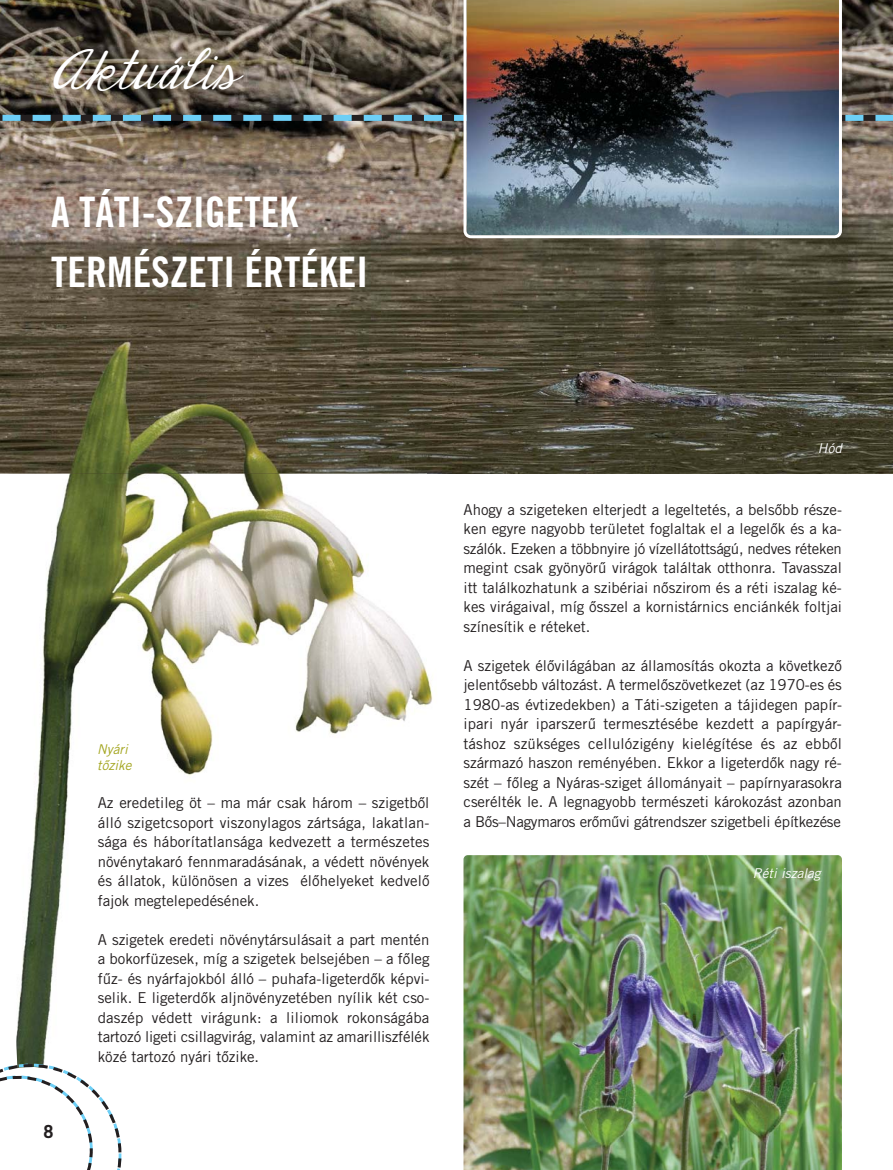
<style>
.page{position:relative;width:893px;height:1170px;background:#fff}
.page>*{position:absolute;margin:0;border:0;box-sizing:border-box;transform-origin:0 0}
.t1{font:italic 45px "Janda Elegant Handwriting";letter-spacing:.025em;color:#fff}
.t2{font:700 42px/60px "Trade Gothic M Con";color:#fff}
.t3{font:700 18px "Trade Gothic M";color:#231f20}
.t4{font:15px/19.5px "Trade Gothic M";color:#231f20;text-align:justify}
.t5{font:italic 13.5px "Trade Gothic M";color:#fff}
.t6{font:italic 13.5px/16.2px "Trade Gothic M";color:#a5a723}
</style>
<div class="page">
<img style="left:463px;top:855px;width:379px;height:314px">
<img style="left:0;top:0;width:893px;height:473px">
<svg style="left:0;top:115px;width:893px;height:6px"></svg>
<div style="left:3px;top:115px;width:18px;height:6px;background:#6dcff6"></div>
<img style="left:0;top:473px;width:437px;height:586px">
<img style="left:0;top:324px;width:427px;height:149px">
<img style="left:463px;top:0;width:379px;height:238px">
<svg style="left:0;top:1059px;width:122px;height:110px"></svg>
<h1 class="t1" style="left:51px;top:47px;width:187px">Aktuális</h1>
<h2 class="t2" style="left:51px;top:186px;width:319px">A TÁTI-SZIGETEK<br>TERMÉSZETI ÉRTÉKEI</h2>
<p class="t3" style="left:44px;top:1124px;width:12px">8</p>
<p class="t6" style="left:97px;top:742px;width:39px">Nyári tôzike</p>
<p class="t4" style="left:98px;top:794px;width:333px">Az eredetileg öt – ma már csak három – szigetből álló szigetcsoport viszonylagos zártsága, lakatlan&shy;sága és háborítatlansága kedvezett a természetes növénytakaró fennmaradásának, a védett növények és állatok, különösen a vizes élőhelyeket kedvelő fajok megtelepedésének.</p>
<p class="t4" style="left:98px;top:930px;width:333px">A szigetek eredeti növénytársulásait a part mentén a bokorfüzesek, míg a szigetek belsejében – a főleg fűz- és nyárfajokból álló – puhafa-ligeterdők képvi&shy;selik. E ligeterdők aljnövényzetében nyílik két cso&shy;daszép védett virágunk: a liliomok rokonságába tartozó ligeti csillagvirág, valamint az amarilliszfélék közé tartozó nyári tőzike.</p>
<p class="t5" style="left:818px;top:443px;width:28px">Hód</p>
<p class="t4" style="left:463px;top:501px;width:380px">Ahogy a szigeteken elterjedt a legeltetés, a belsőbb része&shy;ken egyre nagyobb területet foglaltak el a legelők és a ka&shy;szálók. Ezeken a többnyire jó vízellátottságú, nedves réteken megint csak gyönyörű virágok találtak otthonra. Tavasszal itt találkozhatunk a szibériai nőszirom és a réti iszalag ké&shy;kes virágaival, míg ősszel a kornistárnics enciánkék foltjai színesítik e réteket.</p>
<p class="t4" style="left:463px;top:657px;width:380px">A szigetek élővilágában az államosítás okozta a következő jelentősebb változást. A termelőszövetkezet (az 1970-es és 1980-as évtizedekben) a Táti-szigeten a tájidegen papír&shy;ipari nyár iparszerű termesztésébe kezdett a papírgyár&shy;táshoz szükséges cellulózigény kielégítése és az ebből származó haszon reményében. Ekkor a ligeterdők nagy ré&shy;szét – főleg a Nyáras-sziget állományait – papírnyarasokra cserélték le. A legnagyobb természeti károkozást azonban a Bős–Nagymaros erőművi gátrendszer szigetbeli építkezése</p>
<p class="t5" style="left:753px;top:867px;width:72px">Réti iszalag</p>
</div>
